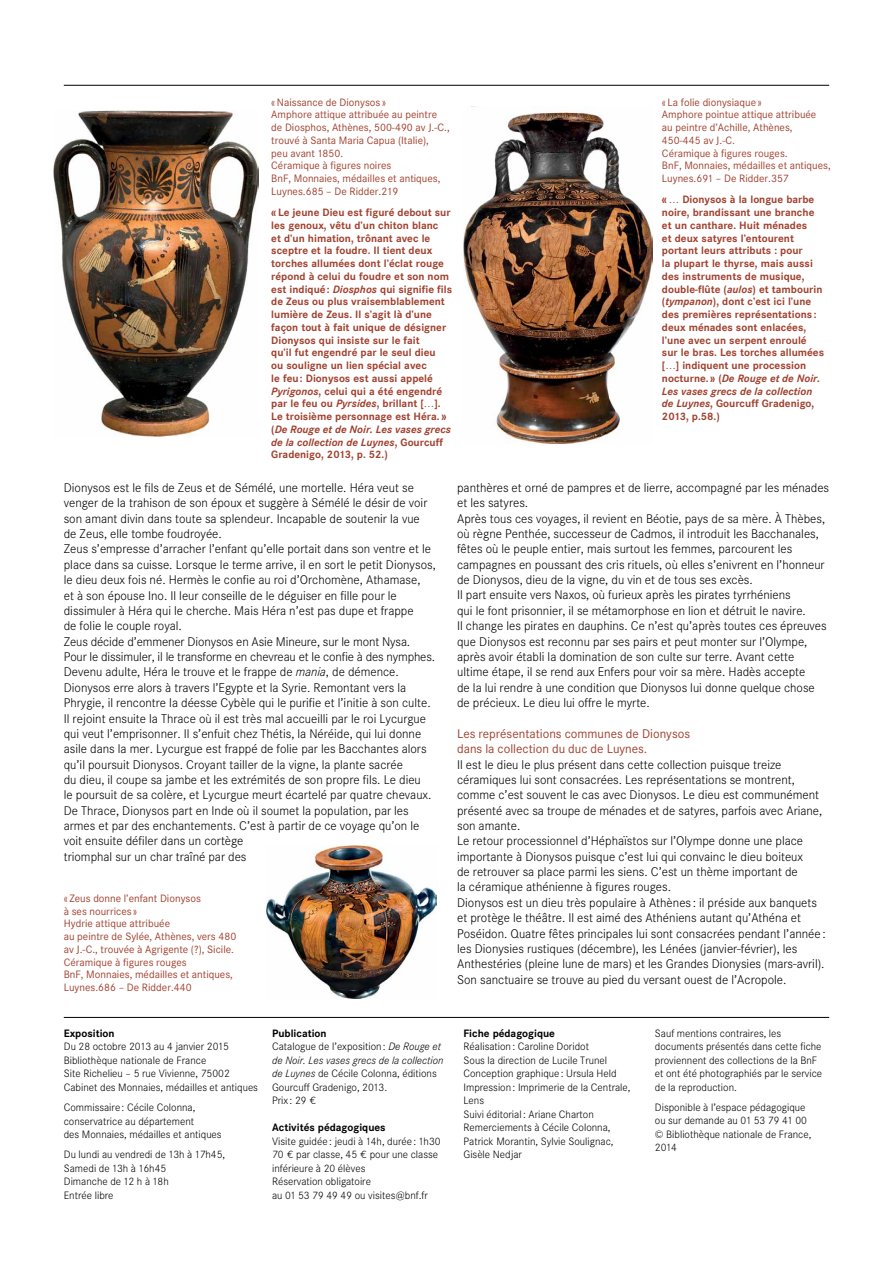
<style>
.page{position:relative;width:893px;height:1263px;background:#fff}
.page>*{position:absolute;margin:0;border:0;box-sizing:border-box;transform-origin:0 0}
.t1{font:300 12.3px/15.3px "Corporate SBQ3";color:#000}
.t2{font:12.3px/15.3px "Corporate SBQ3";color:#a0412f}
.t3{font:700 10.5px/12.8px "Corporate SBQ3";color:#a0412f}
.t4{font:300 10.5px/13.5px "Corporate SBQ3";color:#000}
.t5{font:10.5px/12.8px "Corporate SBQ3";color:#a0412f}
.t6{font:700 10.5px "Corporate SBQ3";color:#000}
.s1{font-style:italic}
.s2{font-weight:700}
.s3{font-family:"BN Flogo";font-weight:400}
</style>
<div class="page">
<hr style="left:64px;top:85px;width:765px;height:1px;background:#000">
<hr style="left:64px;top:1017px;width:765px;height:1px;background:#000">
<img style="left:53px;top:111px;width:205px;height:326px">
<img style="left:266px;top:846px;width:170px;height:152px">
<img style="left:464px;top:106px;width:189px;height:338px">
<p class="t5" style="left:271px;top:96px;width:180px">«Naissance de Dionysos »<br>Amphore attique attribuée au peintre de Diosphos, Athènes, 500-490 av J.-C., trouvé à Santa Maria Capua (Italie),<br>peu avant 1850.<br>Céramique à figures noires<br>BnF, Monnaies, médailles et antiques,<br>Luynes.685 – De Ridder.219</p>
<p class="t3" style="left:271px;top:206px;width:182px">«Le jeune Dieu est figuré debout sur les genoux, vêtu d’un chiton blanc<br>et d’un himation, trônant avec le sceptre et la foudre. Il tient deux torches allumées dont l’éclat rouge répond à celui du foudre et son nom est indiqué: <span class="s1">Diosphos</span> qui signifie fils de Zeus ou plus vraisemblablement lumière de Zeus. Il s’agit là d’une façon tout à fait unique de désigner Dionysos qui insiste sur le fait<br>qu’il fut engendré par le seul dieu<br>ou souligne un lien spécial avec<br>le feu: Dionysos est aussi appelé <span class="s1">Pyrigonos</span>, celui qui a été engendré par le feu ou <span class="s1">Pyrsides</span>, brillant […].<br>Le troisième personnage est Héra.» (<span class="s1">De Rouge et de Noir. Les vases grecs de la collection de Luynes</span>, Gourcuff Gradenigo, 2013, p. 52.)</p>
<p class="t5" style="left:662px;top:96px;width:170px">« La folie dionysiaque»<br>Amphore pointue attique attribuée<br>au peintre d’Achille, Athènes,<br>450-445 av J.-C.<br>Céramique à figures rouges.<br>BnF, Monnaies, médailles et antiques,<br>Luynes.691 – De Ridder.357</p>
<p class="t3" style="left:662px;top:193px;width:164px">«… Dionysos à la longue barbe noire, brandissant une branche et un canthare. Huit ménades<br>et deux satyres l’entourent portant leurs attributs : pour<br>la plupart le thyrse, mais aussi des instruments de musique, double-flûte (<span class="s1">aulos</span>) et tambourin (<span class="s1">tympanon</span>), dont c’est ici l’une des premières représentations: deux ménades sont enlacées, l’une avec un serpent enroulé sur le bras. Les torches allumées […] indiquent une procession nocturne.» (<span class="s1">De Rouge et de Noir.<br>Les vases grecs de la collection de Luynes</span>, Gourcuff Gradenigo,<br>2013, p.58.)</p>
<p class="t1" style="left:64px;top:480px;width:373px">Dionysos est le fils de Zeus et de Sémélé, une mortelle. Héra veut se venger de la trahison de son époux et suggère à Sémélé le désir de voir son amant divin dans toute sa splendeur. Incapable de soutenir la vue<br>de Zeus, elle tombe foudroyée.<br>Zeus s’empresse d’arracher l’enfant qu’elle portait dans son ventre et le place dans sa cuisse. Lorsque le terme arrive, il en sort le petit Dionysos, le dieu deux fois né. Hermès le confie au roi d’Orchomène, Athamase,<br>et à son épouse Ino. Il leur conseille de le déguiser en fille pour le dissimuler à Héra qui le cherche. Mais Héra n’est pas dupe et frappe<br>de folie le couple royal.<br>Zeus décide d’emmener Dionysos en Asie Mineure, sur le mont Nysa.<br>Pour le dissimuler, il le transforme en chevreau et le confie à des nymphes.<br>Devenu adulte, Héra le trouve et le frappe de <span class="s1">mania</span>, de démence.<br>Dionysos erre alors à travers l’Egypte et la Syrie. Remontant vers la Phrygie, il rencontre la déesse Cybèle qui le purifie et l’initie à son culte.<br>Il rejoint ensuite la Thrace où il est très mal accueilli par le roi Lycurgue qui veut l’emprisonner. Il s’enfuit chez Thétis, la Néréide, qui lui donne asile dans la mer. Lycurgue est frappé de folie par les Bacchantes alors qu’il poursuit Dionysos. Croyant tailler de la vigne, la plante sacrée<br>du dieu, il coupe sa jambe et les extrémités de son propre fils. Le dieu<br>le poursuit de sa colère, et Lycurgue meurt écartelé par quatre chevaux.<br>De Thrace, Dionysos part en Inde où il soumet la population, par les armes et par des enchantements. C’est à partir de ce voyage qu’on le voit ensuite défiler dans un cortège<br>triomphal sur un char traîné par des</p>
<p class="t1" style="left:457px;top:480px;width:374px">panthères et orné de pampres et de lierre, accompagné par les ménades et les satyres.<br>Après tous ces voyages, il revient en Béotie, pays de sa mère. À Thèbes, où règne Penthée, successeur de Cadmos, il introduit les Bacchanales, fêtes où le peuple entier, mais surtout les femmes, parcourent les campagnes en poussant des cris rituels, où elles s’enivrent en l’honneur de Dionysos, dieu de la vigne, du vin et de tous ses excès.<br>Il part ensuite vers Naxos, où furieux après les pirates tyrrhéniens<br>qui le font prisonnier, il se métamorphose en lion et détruit le navire.<br>Il change les pirates en dauphins. Ce n’est qu’après toutes ces épreuves que Dionysos est reconnu par ses pairs et peut monter sur l’Olympe, après avoir établi la domination de son culte sur terre. Avant cette<br>ultime étape, il se rend aux Enfers pour voir sa mère. Hadès accepte<br>de la lui rendre à une condition que Dionysos lui donne quelque chose de précieux. Le dieu lui offre le myrte.</p>
<p class="t2" style="left:457px;top:726px;width:235px">Les représentations communes de Dionysos dans la collection du duc de Luynes.</p>
<p class="t1" style="left:457px;top:757px;width:370px">Il est le dieu le plus présent dans cette collection puisque treize céramiques lui sont consacrées. Les représentations se montrent, comme c’est souvent le cas avec Dionysos. Le dieu est communément présenté avec sa troupe de ménades et de satyres, parfois avec Ariane, son amante.<br>Le retour processionnel d’Héphaïstos sur l’Olympe donne une place importante à Dionysos puisque c’est lui qui convainc le dieu boiteux<br>de retrouver sa place parmi les siens. C’est un thème important de<br>la céramique athénienne à figures rouges.<br>Dionysos est un dieu très populaire à Athènes : il préside aux banquets et protège le théâtre. Il est aimé des Athéniens autant qu’Athéna et Poséidon. Quatre fêtes principales lui sont consacrées pendant l’année: les Dionysies rustiques (décembre), les Lénées (janvier-février), les Anthestéries (pleine lune de mars) et les Grandes Dionysies (mars-avril).<br>Son sanctuaire se trouve au pied du versant ouest de l’Acropole.</p>
<p class="t5" style="left:64px;top:892px;width:174px">«Zeus donne l’enfant Dionysos<br>à ses nourrices »<br>Hydrie attique attribuée<br>au peintre de Sylée, Athènes, vers 480 av J.-C., trouvée à Agrigente (?), Sicile.<br>Céramique à figures rouges<br>BnF, Monnaies, médailles et antiques,<br>Luynes.686 – De Ridder.440</p>
<p class="t6" style="left:64px;top:1027px;width:52px">Exposition</p>
<p class="t4" style="left:64px;top:1040px;width:196px">Du 28 octobre 2013 au 4 janvier 2015<br>Bibliothèque nationale de France<br>Site Richelieu – 5 rue Vivienne, 75002<br>Cabinet des Monnaies, médailles et antiques</p>
<p class="t4" style="left:64px;top:1101px;width:159px">Commissaire: Cécile Colonna, conservatrice au département<br>des Monnaies, médailles et antiques</p>
<p class="t4" style="left:64px;top:1148px;width:163px">Du lundi au vendredi de 13h à 17h45,<br>Samedi de 13h à 16h45<br>Dimanche de 12 h à 18h<br>Entrée libre</p>
<p class="t4" style="left:272px;top:1026px;width:173px"><span class="s2">Publication<br></span>Catalogue de l’exposition: <span class="s1">De Rouge et de Noir. Les vases grecs de la collection de Luynes</span> de Cécile Colonna, éditions<br>Gourcuff Gradenigo, 2013.<br>Prix : 29 <span class="s3">f</span></p>
<p class="t6" style="left:272px;top:1121px;width:115px">Activités pédagogiques</p>
<p class="t4" style="left:272px;top:1134px;width:170px">Visite guidée: jeudi à 14h, durée: 1h30<br>70 <span class="s3">f</span> par classe, 45 <span class="s3">f</span> pour une classe inférieure à 20 élèves<br>Réservation obligatoire<br>au 01 53 79 49 49 ou visites@bnf.fr</p>
<p class="t6" style="left:463px;top:1026px;width:93px">Fiche pédagogique</p>
<p class="t4" style="left:463px;top:1040px;width:168px">Réalisation: Caroline Doridot<br>Sous la direction de Lucile Trunel<br>Conception graphique: Ursula Held<br>Impression: Imprimerie de la Centrale,<br>Lens<br>Suivi éditorial: Ariane Charton<br>Remerciements à Cécile Colonna,<br>Patrick Morantin, Sylvie Soulignac,<br>Gisèle Nedjar</p>
<p class="t4" style="left:655px;top:1026px;width:169px">Sauf mentions contraires, les documents présentés dans cette fiche proviennent des collections de la BnF et ont été photographiés par le service de la reproduction.</p>
<p class="t4" style="left:655px;top:1100px;width:158px">Disponible à l’espace pédagogique ou sur demande au 01 53 79 41 00 © Bibliothèque nationale de France,<br>2014</p>
</div>
